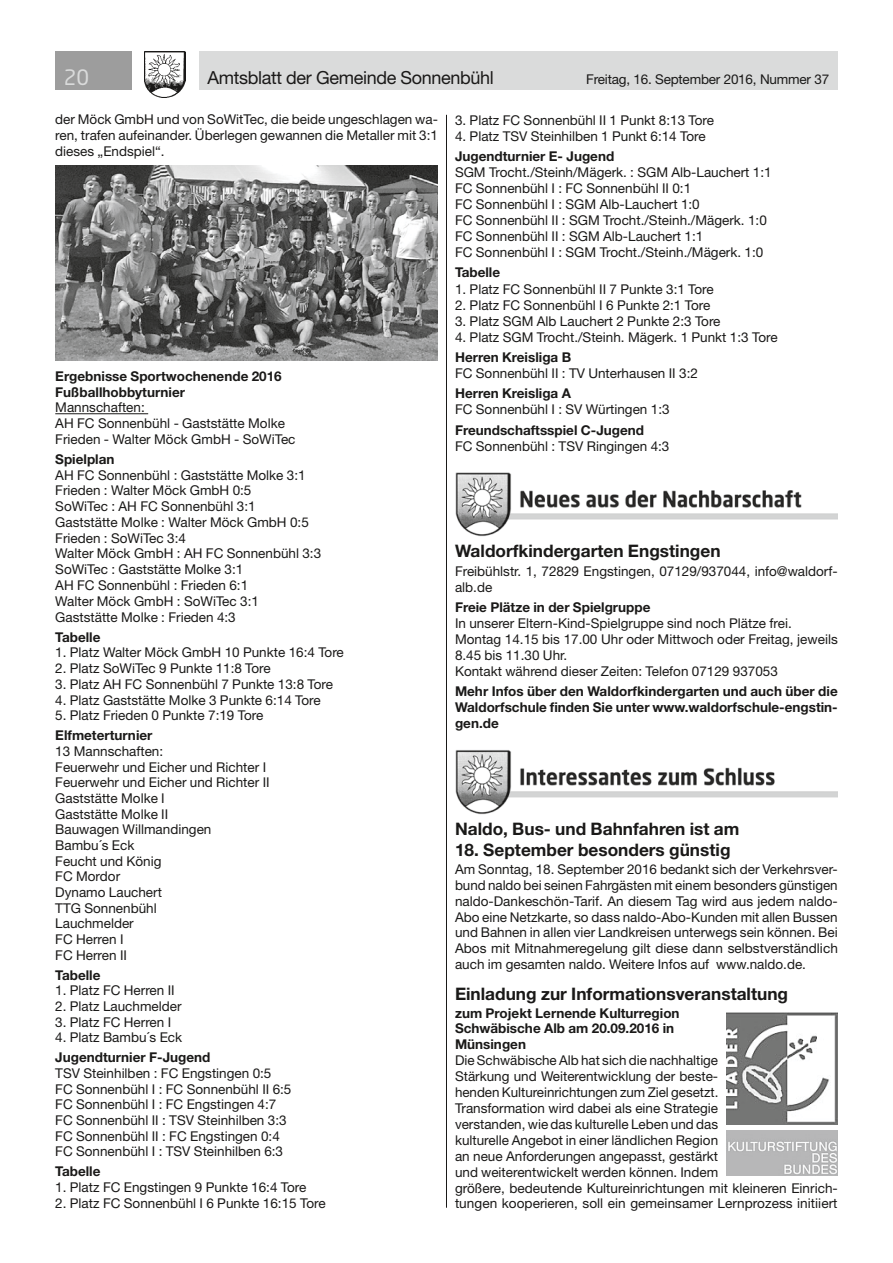
<style>
.page{position:relative;width:893px;height:1263px;background:#fff}
.page>*{position:absolute;margin:0;border:0;box-sizing:border-box;transform-origin:0 0}
.t1{font:21px "Neo Sans Std";color:#dadbdb}
.t2{font:18px "Helvetica Neue LT Std";letter-spacing:-.02em;color:#1a1918}
.t3{font:700 17.25px "Helvetica Neue LT Std";color:#1a1918}
.t4{font:13.5px/15.9px "Helvetica Neue LT Std";color:#1a1918}
.t5{font:700 13.5px/15.9px "Helvetica Neue LT Std";color:#1a1918}
</style>
<div class="page">
<div style="left:199px;top:51px;width:639px;height:38px;background:#dadbdb"></div>
<div style="left:55px;top:51px;width:77px;height:38px;background:#9d9d9d"></div>
<img style="left:145px;top:51px;width:41px;height:47px">
<hr style="left:55px;top:413px;width:93px;height:1px;background:#1a1918">
<img style="left:55px;top:166px;width:383px;height:195px">
<img style="left:455px;top:472px;width:383px;height:65px">
<img style="left:455px;top:750px;width:383px;height:64px">
<hr style="left:446px;top:115px;width:1px;height:1093px;background:#1a1918">
<img style="left:727px;top:1013px;width:111px;height:112px">
<img style="left:727px;top:1130px;width:111px;height:46px">
<h1 class="t1" style="left:64px;top:64px;width:27px">20</h1>
<h2 class="t2" style="left:207px;top:67px;width:288px">Amtsblatt der Gemeinde Sonnenbühl</h2>
<p class="t4" style="left:586px;top:71px;width:244px">Freitag, 16. September 2016, Nummer 37</p>
<p class="t4" style="left:55px;top:112px;width:384px;text-align:justify">der Möck GmbH und von SoWitTec, die beide ungeschlagen wa&shy;ren, trafen aufeinander. Überlegen gewannen die Metaller mit 3:1 dieses „Endspiel“.</p>
<p class="t4" style="left:455px;top:112px;width:261px">3. Platz FC Sonnenbühl II 1 Punkt 8:13 Tore</p>
<p class="t4" style="left:455px;top:128px;width:252px">4. Platz TSV Steinhilben 1 Punkt 6:14 Tore</p>
<p class="t5" style="left:455px;top:148px;width:161px">Jugendturnier E- Jugend</p>
<p class="t4" style="left:455px;top:164px;width:318px">SGM Trocht./Steinh/Mägerk. : SGM Alb-Lauchert 1:1<br>FC Sonnenbühl I : FC Sonnenbühl II 0:1<br>FC Sonnenbühl I : SGM Alb-Lauchert 1:0<br>FC Sonnenbühl II : SGM Trocht./Steinh./Mägerk. 1:0<br>FC Sonnenbühl II : SGM Alb-Lauchert 1:1<br>FC Sonnenbühl I : SGM Trocht./Steinh./Mägerk. 1:0</p>
<p class="t5" style="left:455px;top:264px;width:47px">Tabelle</p>
<p class="t4" style="left:455px;top:281px;width:260px">1. Platz FC Sonnenbühl II 7 Punkte 3:1 Tore</p>
<p class="t4" style="left:455px;top:297px;width:257px">2. Platz FC Sonnenbühl I 6 Punkte 2:1 Tore</p>
<p class="t4" style="left:455px;top:313px;width:267px">3. Platz SGM Alb Lauchert 2 Punkte 2:3 Tore</p>
<p class="t4" style="left:455px;top:329px;width:324px">4. Platz SGM Trocht./Steinh. Mägerk. 1 Punkt 1:3 Tore</p>
<p class="t5" style="left:455px;top:349px;width:118px">Herren Kreisliga B</p>
<p class="t4" style="left:455px;top:365px;width:244px">FC Sonnenbühl II : TV Unterhausen II 3:2</p>
<p class="t5" style="left:455px;top:385px;width:117px">Herren Kreisliga A</p>
<p class="t4" style="left:455px;top:401px;width:216px">FC Sonnenbühl I : SV Würtingen 1:3</p>
<p class="t5" style="left:455px;top:422px;width:191px">Freundschaftsspiel C-Jugend</p>
<p class="t4" style="left:455px;top:438px;width:216px">FC Sonnenbühl : TSV Ringingen 4:3</p>
<p class="t5" style="left:55px;top:368px;width:228px">Ergebnisse Sportwochenende 2016<br>Fußballhobbyturnier</p>
<p class="t4" style="left:55px;top:400px;width:242px">Mannschaften:<br>AH FC Sonnenbühl - Gaststätte Molke<br>Frieden - Walter Möck GmbH - SoWiTec</p>
<p class="t5" style="left:55px;top:451px;width:61px">Spielplan</p>
<p class="t4" style="left:55px;top:467px;width:267px">AH FC Sonnenbühl : Gaststätte Molke 3:1<br>Frieden : Walter Möck GmbH 0:5<br>SoWiTec : AH FC Sonnenbühl 3:1<br>Gaststätte Molke : Walter Möck GmbH 0:5<br>Frieden : SoWiTec 3:4<br>Walter Möck GmbH : AH FC Sonnenbühl 3:3<br>SoWiTec : Gaststätte Molke 3:1<br>AH FC Sonnenbühl : Frieden 6:1<br>Walter Möck GmbH : SoWiTec 3:1<br>Gaststätte Molke : Frieden 4:3</p>
<p class="t5" style="left:55px;top:628px;width:47px">Tabelle</p>
<p class="t4" style="left:55px;top:644px;width:290px">1. Platz Walter Möck GmbH 10 Punkte 16:4 Tore</p>
<p class="t4" style="left:55px;top:660px;width:217px">2. Platz SoWiTec 9 Punkte 11:8 Tore</p>
<p class="t4" style="left:55px;top:676px;width:279px">3. Platz AH FC Sonnenbühl 7 Punkte 13:8 Tore</p>
<p class="t4" style="left:55px;top:692px;width:267px">4. Platz Gaststätte Molke 3 Punkte 6:14 Tore</p>
<p class="t4" style="left:55px;top:707px;width:210px">5. Platz Frieden 0 Punkte 7:19 Tore</p>
<p class="t5" style="left:55px;top:727px;width:99px">Elfmeterturnier</p>
<p class="t4" style="left:55px;top:743px;width:216px">13 Mannschaften:<br>Feuerwehr und Eicher und Richter I<br>Feuerwehr und Eicher und Richter II<br>Gaststätte Molke I<br>Gaststätte Molke II<br>Bauwagen Willmandingen<br>Bambu´s Eck<br>Feucht und König<br>FC Mordor<br>Dynamo Lauchert<br>TTG Sonnenbühl<br>Lauchmelder<br>FC Herren I<br>FC Herren II</p>
<p class="t5" style="left:55px;top:966px;width:47px">Tabelle</p>
<p class="t4" style="left:55px;top:982px;width:121px">1. Platz FC Herren II</p>
<p class="t4" style="left:55px;top:998px;width:128px">2. Platz Lauchmelder</p>
<p class="t4" style="left:55px;top:1014px;width:117px">3. Platz FC Herren I</p>
<p class="t4" style="left:55px;top:1029px;width:128px">4. Platz Bambu´s Eck</p>
<p class="t5" style="left:55px;top:1049px;width:157px">Jugendturnier F-Jugend</p>
<p class="t4" style="left:55px;top:1065px;width:238px">TSV Steinhilben : FC Engstingen 0:5<br>FC Sonnenbühl I : FC Sonnenbühl II 6:5<br>FC Sonnenbühl I : FC Engstingen 4:7<br>FC Sonnenbühl II : TSV Steinhilben 3:3<br>FC Sonnenbühl II : FC Engstingen 0:4<br>FC Sonnenbühl I : TSV Steinhilben 6:3</p>
<p class="t5" style="left:55px;top:1163px;width:47px">Tabelle</p>
<p class="t4" style="left:55px;top:1179px;width:253px">1. Platz FC Engstingen 9 Punkte 16:4 Tore</p>
<p class="t4" style="left:55px;top:1194px;width:272px">2. Platz FC Sonnenbühl I 6 Punkte 16:15 Tore</p>
<p class="t3" style="left:455px;top:541px;width:267px">Waldorfkindergarten Engstingen</p>
<p class="t4" style="left:455px;top:563px;width:384px">Freibühlstr. 1, 72829 Engstingen, 07129/937044, info@waldorf&shy;alb.de</p>
<p class="t5" style="left:455px;top:599px;width:197px">Freie Plätze in der Spielgruppe</p>
<p class="t4" style="left:455px;top:615px;width:384px">In unserer Eltern-Kind-Spielgruppe sind noch Plätze frei.<br>Montag 14.15 bis 17.00 Uhr oder Mittwoch oder Freitag, jeweils 8.45 bis 11.30 Uhr.<br>Kontakt während dieser Zeiten: Telefon 07129 937053</p>
<p class="t5" style="left:455px;top:683px;width:384px;text-align:justify">Mehr Infos über den Waldorfkindergarten und auch über die Waldorfschule finden Sie unter www.waldorfschule-engstin&shy;gen.de</p>
<p class="t3" style="left:455px;top:818px;width:286px">Naldo, Bus- und Bahnfahren ist am</p>
<p class="t3" style="left:455px;top:839px;width:277px">18. September besonders günstig</p>
<p class="t4" style="left:455px;top:861px;width:384px;text-align:justify">Am Sonntag, 18. September 2016 bedankt sich der Verkehrsver&shy;bund naldo bei seinen Fahrgästen mit einem besonders günstigen naldo-Dankeschön-Tarif. An diesem Tag wird aus jedem naldo-Abo eine Netzkarte, so dass naldo-Abo-Kunden mit allen Bussen und Bahnen in allen vier Landkreisen unterwegs sein können. Bei Abos mit Mitnahmeregelung gilt diese dann selbstverständlich auch im gesamten naldo. Weitere Infos auf www.naldo.de.</p>
<p class="t3" style="left:455px;top:983px;width:335px">Einladung zur Informationsveranstaltung</p>
<p class="t5" style="left:455px;top:1004px;width:226px">zum Projekt Lernende Kulturregion<br>Schwäbische Alb am 20.09.2016 in<br>Münsingen</p>
<p class="t4" style="left:455px;top:1052px;width:384px">Die Schwäbische Alb hat sich die nachhaltige<br>Stärkung und Weiterentwicklung der beste-<br>henden Kultureinrichtungen zum Ziel gesetzt.<br>Transformation wird dabei als eine Strategie<br>verstanden, wie das kulturelle Leben und das<br>kulturelle Angebot in einer ländlichen Region<br>an neue Anforderungen angepasst, gestärkt<br>und weiterentwickelt werden können. Indem<br>größere, bedeutende Kultureinrichtungen mit kleineren Einrich&shy;tungen kooperieren, soll ein gemeinsamer Lernprozess initiiert</p>
</div>
